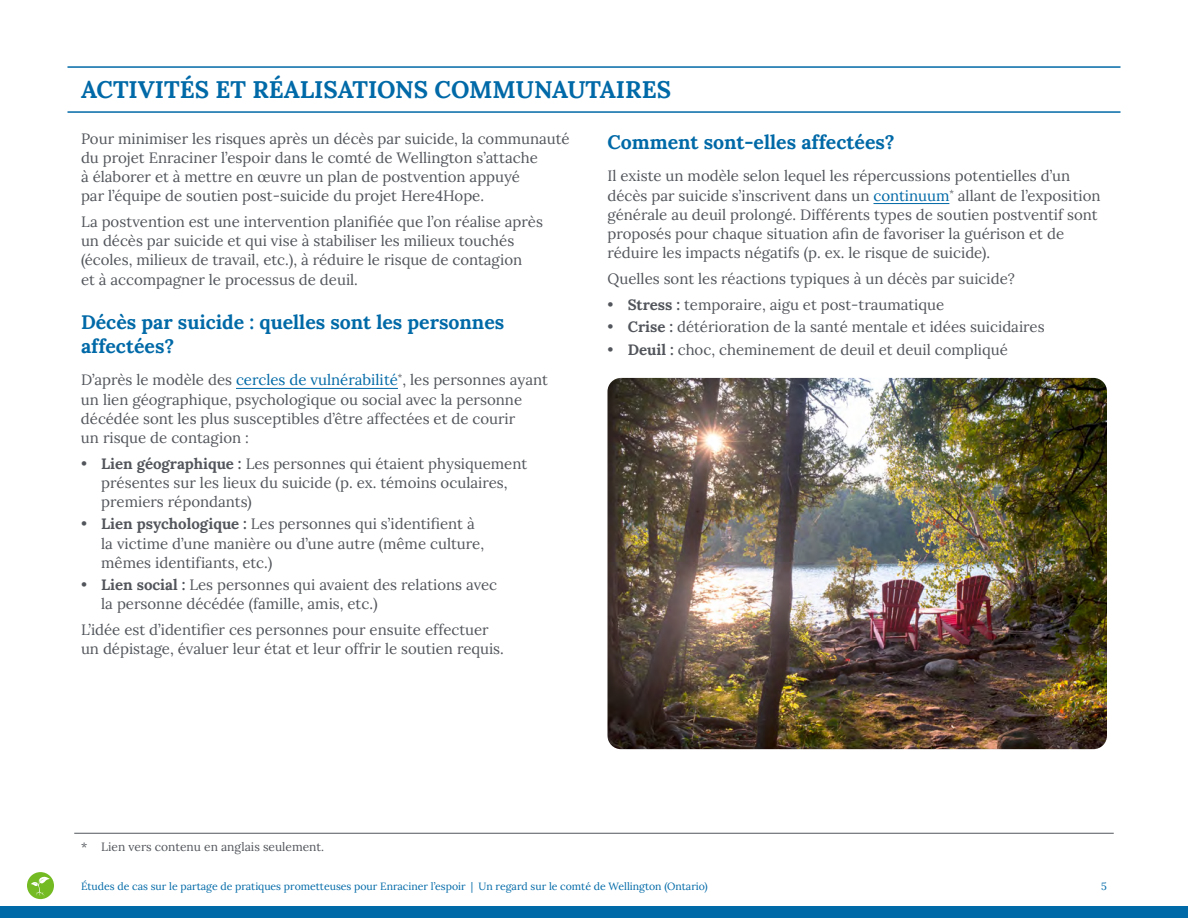
<style>
.page{position:relative;width:1188px;height:918px;background:#fff}
.page>*{position:absolute;margin:0;border:0;box-sizing:border-box;transform-origin:0 0}
.t1{font:700 24px "Lora";color:#0069a7}
.t2{font:700 19.5px/24px "Lora";color:#0069a7}
.P_-_Paragraphe{font:15px/19.2px "Lora";color:#52555b}
.P_-_List_bullets{font:15px/19.2px "Lora";color:#52555b}
.P_-_Notes{font:12px "Lora";color:#52555b}
.t3{font:10.5px "Lora";color:#0069a7}
.s1{color:#0069a7}
.s2{font-weight:700}
</style>
<div class="page">
<div style="left:27px;top:872px;width:27px;height:27px;background:#74bb23;border-radius:50%"></div>
<svg style="left:31px;top:877px;width:19px;height:20px"></svg>
<div style="left:0;top:906px;width:1188px;height:12px;background:#0069a7"></div>
<hr style="left:68px;top:66px;width:1052px;height:2px;background:#0069a7">
<hr style="left:68px;top:111px;width:1052px;height:2px;background:#0069a7">
<hr style="left:236px;top:388px;width:162px;height:1px;background:#0069a7">
<hr style="left:874px;top:203px;width:75px;height:1px;background:#0069a7">
<img style="left:608px;top:378px;width:499px;height:371px">
<hr style="left:74px;top:833px;width:1040px;height:1px;background:#52555b">
<h2 class="t1" style="left:81px;top:70px;width:592px">ACTIVITÉS ET RÉALISATIONS COMMUNAUTAIRES</h2>
<p class="P_-_Paragraphe" style="left:81px;top:128px;width:490px">Pour minimiser les risques après un décès par suicide, la communauté du projet Enraciner l’espoir dans le comté de Wellington s’attache<br>à élaborer et à mettre en œuvre un plan de postvention appuyé<br>par l’équipe de soutien post-suicide du projet Here4Hope.</p>
<p class="P_-_Paragraphe" style="left:81px;top:211px;width:464px">La postvention est une intervention planifiée que l’on réalise après un décès par suicide et qui vise à stabiliser les milieux touchés (écoles, milieux de travail, etc.), à réduire le risque de contagion<br>et à accompagner le processus de deuil.</p>
<h3 class="t2" style="left:81px;top:308px;width:425px">Décès par suicide : quelles sont les personnes affectées?</h3>
<p class="P_-_Paragraphe" style="left:81px;top:370px;width:468px">D’après le modèle des <span class="s1">cercles de vulnérabilité</span><sup>*</sup>, les personnes ayant un lien géographique, psychologique ou social avec la personne décédée sont les plus susceptibles d’être affectées et de courir<br>un risque de contagion :</p>
<p class="P_-_List_bullets" style="left:101px;top:453px;width:427px;text-indent:-20px">• <span class="s2">Lien géographique :</span> Les personnes qui étaient physiquement présentes sur les lieux du suicide (p. ex. témoins oculaires, premiers répondants)</p>
<p class="P_-_List_bullets" style="left:101px;top:514px;width:384px;text-indent:-20px">• <span class="s2">Lien psychologique :</span> Les personnes qui s’identifient à la victime d’une manière ou d’une autre (même culture, mêmes identifiants, etc.)</p>
<p class="P_-_List_bullets" style="left:101px;top:574px;width:398px;text-indent:-20px">• <span class="s2">Lien social :</span> Les personnes qui avaient des relations avec la personne décédée (famille, amis, etc.)</p>
<p class="P_-_Paragraphe" style="left:81px;top:619px;width:424px">L’idée est d’identifier ces personnes pour ensuite effectuer un dépistage, évaluer leur état et leur offrir le soutien requis.</p>
<h3 class="t2" style="left:608px;top:128px;width:289px">Comment sont-elles affectées?</h3>
<p class="P_-_Paragraphe" style="left:607px;top:166px;width:495px">Il existe un modèle selon lequel les répercussions potentielles d’un décès par suicide s’inscrivent dans un <span class="s1">continuum</span><sup>*</sup> allant de l’exposition générale au deuil prolongé. Différents types de soutien postventif sont proposés pour chaque situation afin de favoriser la guérison et de réduire les impacts négatifs (p. ex. le risque de suicide).</p>
<p class="P_-_Paragraphe" style="left:607px;top:268px;width:409px">Quelles sont les réactions typiques à un décès par suicide?</p>
<p class="P_-_List_bullets" style="left:607px;top:294px;width:338px">• <span class="s2">Stress :</span> temporaire, aigu et post-traumatique</p>
<p class="P_-_List_bullets" style="left:607px;top:316px;width:439px">• <span class="s2">Crise :</span> détérioration de la santé mentale et idées suicidaires</p>
<p class="P_-_List_bullets" style="left:607px;top:339px;width:402px">• <span class="s2">Deuil :</span> choc, cheminement de deuil et deuil compliqué</p>
<p class="P_-_Notes" style="left:81px;top:837px;width:245px">* Lien vers contenu en anglais seulement.</p>
<p class="t3" style="left:81px;top:878px;width:628px">Études de cas sur le partage de pratiques prometteuses pour Enraciner l’espoir | Un regard sur le comté de Wellington (Ontario)</p>
<p class="t3" style="left:1101px;top:878px;width:7px">5</p>
</div>
